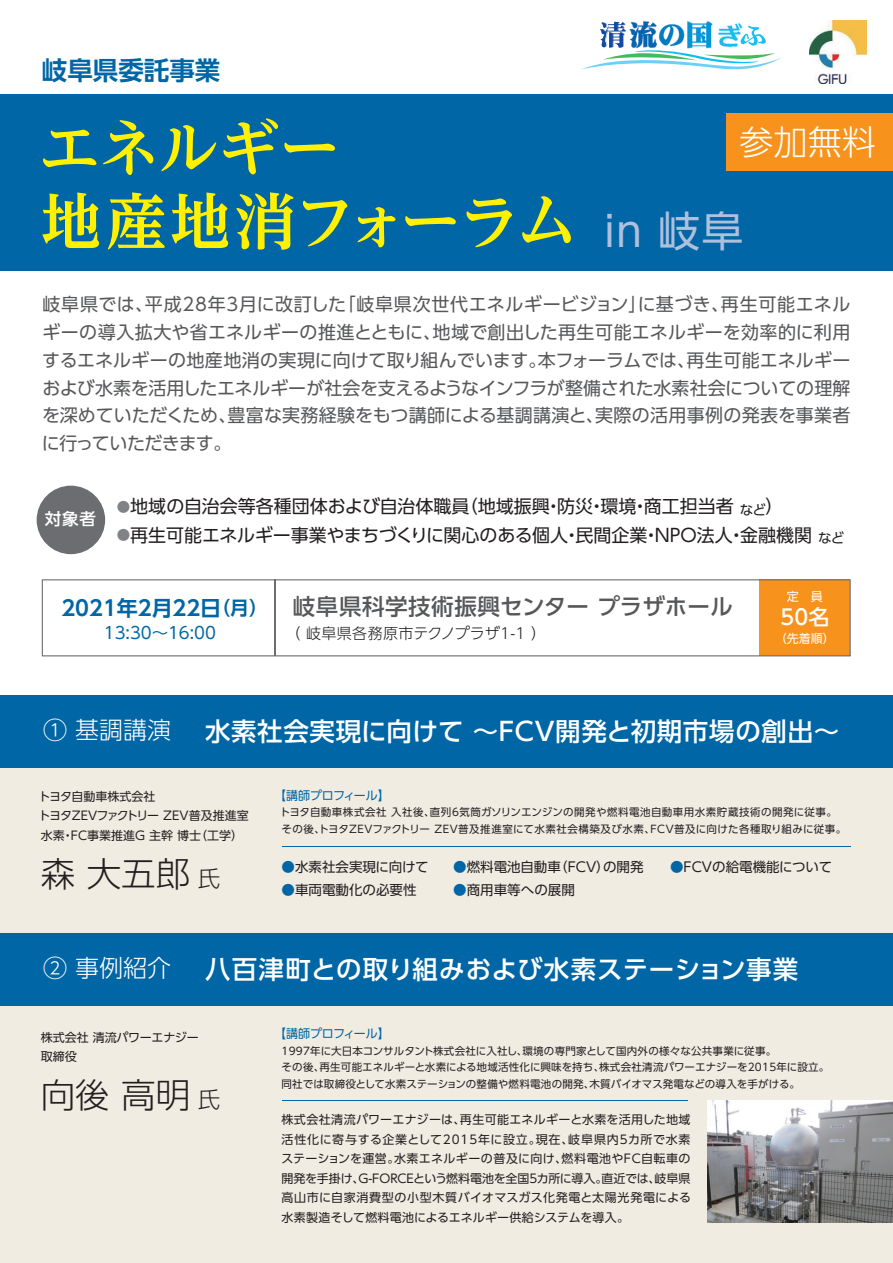
<style>
.page{position:relative;width:893px;height:1263px;background:#fff}
.page>*{position:absolute;margin:0;border:0;box-sizing:border-box;transform-origin:0 0}
.t1{font:700 61.5px/73.5px "UD Reimin Pro";letter-spacing:-.025em;color:#fff101}
.t2{font:300 34.5px "UD Shin Go Pro";color:#231f20}
.t3{font:300 34.2px "UD Shin Go Pro";color:#fff}
.t4{font:500 25.5px "UD Shin Go Pro";letter-spacing:.025em;color:#fff}
.t5{font:700 25.5px "UD Shin Go Pro De";color:#0166a5}
.t6{font:300 24px "UD Shin Go Pro";color:#fff}
.t7{font:500 22.5px "UD Shin Go Pro";letter-spacing:.025em;color:#57585a}
.t8{font:700 21px "UD Shin Go Pro De";color:#0166a5}
.t9{font:500 21px "UD Shin Go Pro";color:#fff}
.t10{font:18px/27.8px "UD Shin Go Pro";letter-spacing:.01em;color:#57585a;text-align:justify}
.t11{font:18px "UD Shin Go Pro";color:#231f20}
.t12{font:16.5px "UD Shin Go Pro";color:#0166a5}
.t13{font:500 16.5px "UD Shin Go Pro";color:#fff}
.t14{font:300 15px "UD Shin Go Pro";letter-spacing:.025em;color:#231f20}
.t15{font:13.5px "UD Shin Go Pro";color:#231f20}
.t16{font:12px/19.5px "UD Shin Go Pro";color:#231f20}
.t17{font:12px "UD Shin Go Pro";letter-spacing:-.02em;color:#0166a5}
.t18{font:12px "UD Shin Go Pro";color:#fff}
.t19{font:10.5px/16.5px "UD Shin Go Pro";letter-spacing:.025em;color:#231f20}
.t20{font:10.5px/16.5px "UD Shin Go Pro";letter-spacing:.05em;color:#231f20}
.s1{font-family:"UD Shin Go Pro";font-weight:400;font-size:42px;color:#afbfdc}
.s2{font-size:13.5px;color:#808285}
.s3{font-size:13.5px}
.s4{font-size:18.9px}
.s5{font-size:22.5px}
.s6{color:#0166a5}
</style>
<div class="page">
<div style="left:0;top:695px;width:893px;height:568px;background:#f1ece2"></div>
<img style="left:810px;top:21px;width:56px;height:62px">
<svg style="left:582px;top:21px;width:199px;height:49px"></svg>
<div style="left:0;top:94px;width:893px;height:176px;background:#0166a5"></div>
<div style="left:0;top:695px;width:893px;height:72px;background:#0166a5"></div>
<div style="left:726px;top:113px;width:167px;height:58px;background:#f7931d"></div>
<svg style="left:42px;top:579px;width:809px;height:77px"></svg>
<hr style="left:274px;top:580px;width:1px;height:76px;background:#6c6d70">
<div style="left:37px;top:486px;width:68px;height:68px;background:#6c6d70;border-radius:50%"></div>
<div style="left:0;top:933px;width:893px;height:72px;background:#0166a5"></div>
<hr style="left:282px;top:1100px;width:405px;height:1px;background:#0166a5">
<hr style="left:282px;top:846px;width:568px;height:1px;background:#0166a5">
<img style="left:708px;top:1100px;width:185px;height:122px">
<img style="left:629px;top:21px;width:105px;height:28px">
<h3 class="t5" style="left:42px;top:49px;width:180px">岐阜県委託事業</h3>
<h1 class="t1" style="left:39px;top:110px;width:705px">エネルギー<br>地産地消フォーラム <span class="s1">in 岐阜</span></h1>
<h3 class="t3" style="left:739px;top:114px;width:138px">参加無料</h3>
<p class="t10" style="left:42px;top:290px;width:810px">岐阜県では、平成28年3月に改訂した「岐阜県次世代エネルギービジョン」に基づき、再生可能エネルギーの導入拡大や省エネルギーの推進とともに、地域で創出した再生可能エネルギーを効率的に利用するエネルギーの地産地消の実現に向けて取り組んでいます。本フォーラムでは、再生可能エネルギーおよび水素を活用したエネルギーが社会を支えるようなインフラが整備された水素社会についての理解を深めていただくため、豊富な実務経験をもつ講師による基調講演と、実際の活用事例の発表を事業者に行っていただきます。</p>
<h3 class="t13" style="left:45px;top:505px;width:53px">対象者</h3>
<h3 class="t11" style="left:117px;top:492px;width:668px"><span class="s2">●</span>地域の自治会等各種団体および自治体職員（地域振興・防災・環境・商工担当者 <span class="s3">など</span>）</h3>
<h3 class="t11" style="left:117px;top:520px;width:729px"><span class="s2">●</span>再生可能エネルギー事業やまちづくりに関心のある個人・民間企業・NPO法人・金融機関 <span class="s3">など</span></h3>
<h3 class="t8" style="left:61px;top:590px;width:208px">2021年2月22日<span class="s4">（月）</span></h3>
<h3 class="t12" style="left:104px;top:619px;width:114px">13:30～16:00</h3>
<h3 class="t7" style="left:293px;top:588px;width:441px">岐阜県科学技術振興センター プラザホール</h3>
<p class="t14" style="left:285px;top:621px;width:262px">（ 岐阜県各務原市テクノプラザ1-1 ）</p>
<p class="t18" style="left:787px;top:586px;width:37px">定　員</p>
<p class="t18" style="left:775px;top:629px;width:61px">（先着順）</p>
<h3 class="t9" style="left:781px;top:600px;width:50px">50名</h3>
<h3 class="t6" style="left:43px;top:710px;width:129px">① 基調講演</h3>
<h3 class="t4" style="left:205px;top:710px;width:636px">水素社会実現に向けて ～FCV開発と初期市場の創出～</h3>
<p class="t16" style="left:39px;top:786px;width:212px">トヨタ自動車株式会社<br>トヨタZEVファクトリー ZEV普及推進室水素・FC事業推進G 主幹 博士（工学）</p>
<h2 class="t2" style="left:41px;top:846px;width:181px">森 大五郎 <span class="s5">氏</span></h2>
<p class="t17" style="left:274px;top:786px;width:117px">【講師プロフィール】</p>
<p class="t20" style="left:280px;top:804px;width:568px">トヨタ自動車株式会社 入社後、直列6気筒ガソリンエンジンの開発や燃料電池自動車用水素貯蔵技術の開発に従事。その後、トヨタZEVファクトリー ZEV普及推進室にて水素社会構築及び水素、FCV普及に向けた各種取り組みに従事。</p>
<p class="t15" style="left:282px;top:856px;width:149px"><span class="s6">●</span>水素社会実現に向けて</p>
<p class="t15" style="left:282px;top:878px;width:137px"><span class="s6">●</span>車両電動化の必要性</p>
<p class="t15" style="left:453px;top:856px;width:192px"><span class="s6">●</span>燃料電池自動車（FCV）の開発</p>
<p class="t15" style="left:453px;top:878px;width:123px"><span class="s6">●</span>商用車等への展開</p>
<p class="t15" style="left:670px;top:856px;width:164px"><span class="s6">●</span>FCVの給電機能について</p>
<h3 class="t6" style="left:43px;top:948px;width:129px">② 事例紹介</h3>
<h3 class="t4" style="left:205px;top:949px;width:595px">八百津町との取り組みおよび水素ステーション事業</h3>
<p class="t16" style="left:41px;top:1027px;width:160px">株式会社 清流パワーエナジー取締役</p>
<h2 class="t2" style="left:41px;top:1067px;width:181px">向後 高明 <span class="s5">氏</span></h2>
<p class="t17" style="left:274px;top:1024px;width:117px">【講師プロフィール】</p>
<p class="t19" style="left:282px;top:1042px;width:549px">1997年に大日本コンサルタント株式会社に入社し、環境の専門家として国内外の様々な公共事業に従事。<br>その後、再生可能エネルギーと水素による地域活性化に興味を持ち、株式会社清流パワーエナジーを2015年に設立。同社では取締役として水素ステーションの整備や燃料電池の開発、木質バイオマス発電などの導入を手がける。</p>
<p class="t16" style="left:281px;top:1109px;width:411px;text-align:justify">株式会社清流パワーエナジーは、再生可能エネルギーと水素を活用した地域活性化に寄与する企業として2015年に設立。現在、岐阜県内5カ所で水素ステーションを運営。水素エネルギーの普及に向け、燃料電池やFC自転車の開発を手掛け、G-FORCEという燃料電池を全国5カ所に導入。直近では、岐阜県高山市に自家消費型の小型木質バイオマスガス化発電と太陽光発電による水素製造そして燃料電池によるエネルギー供給システムを導入。</p>
</div>
